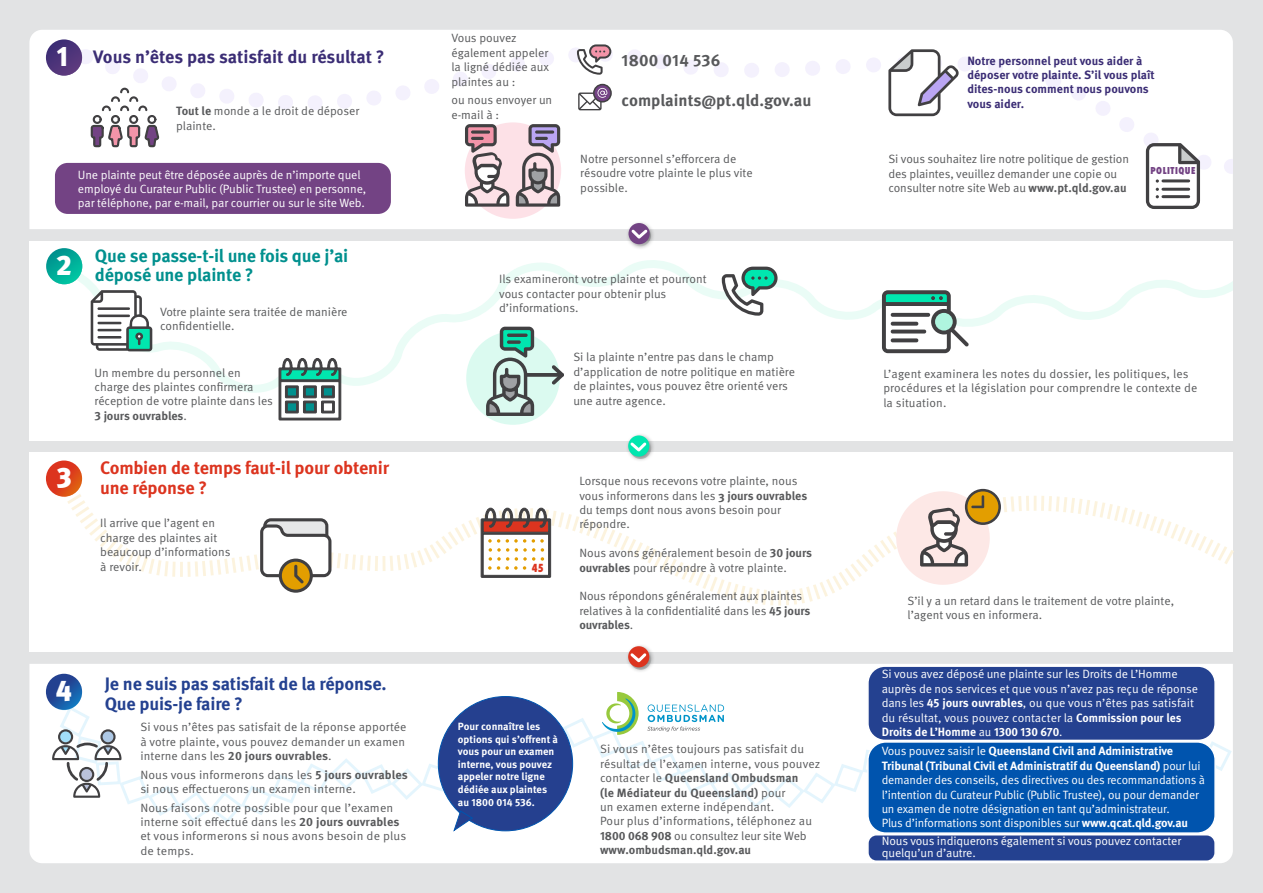
<style>
.page{position:relative;width:1263px;height:893px;background:#e2e3e4}
.page>*{position:absolute;margin:0;border:0;box-sizing:border-box;transform-origin:0 0}
.t1{font:900 28.2px "Meta Pro";color:#fff}
.t2{font:700 18px/19.5px "Meta Pro";letter-spacing:-.01em;color:#244190}
.t3{font:700 18px/19.5px "Meta Pro";letter-spacing:-.01em;color:#00908e}
.t4{font:700 18px/19.5px "Meta Pro";letter-spacing:-.01em;color:#dc341f}
.t5{font:700 18px "Meta Pro";letter-spacing:-.005em;color:#3b2d75}
.t6{font:700 16.5px "Meta Pro";color:#58595b}
.t7{font:800 12.3px "Futura PT Cond";color:#dc341f;scale:.9 1}
.t8{font:12px/14.4px "Meta Pro Norm";color:#58595b}
.t9{font:12px/14.4px "Meta Pro Norm";letter-spacing:-.015em;color:#fff}
.t10{font:700 12px/14.4px "Meta Pro";color:#3b2d75}
.t11{font:700 10.5px/12.6px "Meta Pro";color:#fff}
.t12{font:800 10.5px "Futura PT Cond";letter-spacing:.05em;color:#734384}
.s1{font-family:"Meta Pro";font-weight:700}
</style>
<div class="page">
<div style="left:29px;top:30px;width:1204px;height:199px;background:#fff"></div>
<div style="left:29px;top:241px;width:1204px;height:199px;background:#fff"></div>
<div style="left:29px;top:452px;width:1204px;height:200px;background:#fff"></div>
<div style="left:29px;top:664px;width:1204px;height:199px;background:#fff"></div>
<svg style="left:56px;top:478px;width:1178px;height:128px"></svg>
<svg style="left:52px;top:259px;width:1181px;height:134px"></svg>
<div style="left:93px;top:31px;width:571px;height:134px;background:#fff"></div>
<svg style="left:85px;top:49px;width:1px;height:15px"></svg>
<svg style="left:661px;top:54px;width:1px;height:15px"></svg>
<svg style="left:46px;top:39px;width:36px;height:37px"></svg>
<svg style="left:91px;top:88px;width:68px;height:59px;background:#cfc6cc"></svg>
<div style="left:55px;top:163px;width:336px;height:51px;background:#734384;border-radius:13px"></div>
<svg style="left:594px;top:85px;width:17px;height:17px"></svg>
<div style="left:593px;top:84px;width:19px;height:19px;border:2px solid #414042;border-radius:50%"></div>
<svg style="left:578px;top:88px;width:29px;height:22px"></svg>
<div style="left:465px;top:122px;width:96px;height:97px;background:#fde1e7;border-radius:50%"></div>
<svg style="left:465px;top:124px;width:95px;height:83px"></svg>
<svg style="left:91px;top:290px;width:61px;height:61px"></svg>
<svg style="left:46px;top:248px;width:36px;height:36px"></svg>
<svg style="left:278px;top:358px;width:64px;height:63px"></svg>
<div style="left:466px;top:331px;width:94px;height:94px;background:#dbfaf0;border-radius:50%"></div>
<svg style="left:486px;top:327px;width:48px;height:89px"></svg>
<svg style="left:526px;top:373px;width:22px;height:4px"></svg>
<svg style="left:548px;top:362px;width:20px;height:26px"></svg>
<div style="left:626px;top:220px;width:29px;height:30px;background:#000;opacity:.33"></div>
<div style="left:628px;top:223px;width:22px;height:21px;background:#734384;border-radius:11px"></div>
<svg style="left:629px;top:227px;width:21px;height:14px"></svg>
<div style="left:625px;top:433px;width:30px;height:29px;background:#000;opacity:.33"></div>
<svg style="left:628px;top:435px;width:21px;height:22px"></svg>
<svg style="left:628px;top:440px;width:21px;height:14px"></svg>
<svg style="left:46px;top:460px;width:36px;height:37px"></svg>
<svg style="left:480px;top:507px;width:71px;height:71px"></svg>
<svg style="left:260px;top:518px;width:71px;height:75px"></svg>
<svg style="left:895px;top:489px;width:106px;height:97px"></svg>
<svg style="left:46px;top:674px;width:36px;height:36px"></svg>
<svg style="left:577px;top:44px;width:34px;height:31px"></svg>
<div style="left:625px;top:644px;width:30px;height:29px;background:#000;opacity:.33"></div>
<div style="left:628px;top:646px;width:21px;height:21px;background:#dc341f;border-radius:11px"></div>
<svg style="left:628px;top:651px;width:21px;height:14px"></svg>
<svg style="left:722px;top:267px;width:55px;height:49px"></svg>
<svg style="left:882px;top:290px;width:87px;height:63px"></svg>
<div style="left:674px;top:46px;width:559px;height:163px;background:#fff"></div>
<hr style="left:1163px;top:195px;width:26px;height:3px;background:#414042">
<svg style="left:52px;top:692px;width:1181px;height:140px;background:#dee4ee"></svg>
<div style="left:868px;top:666px;width:347px;height:74px;background:#244190;border-radius:17px"></div>
<div style="left:867px;top:665px;width:349px;height:76px;border:2px solid #fff;border-radius:17px"></div>
<div style="left:868px;top:835px;width:347px;height:26px;background:#244190;border-radius:9px"></div>
<div style="left:867px;top:834px;width:349px;height:28px;border:2px solid #fff;border-radius:9px"></div>
<div style="left:868px;top:742px;width:347px;height:91px;background:#0054ae;border-radius:18px"></div>
<div style="left:867px;top:741px;width:349px;height:93px;border:2px solid #fff;border-radius:18px"></div>
<p class="t1" style="left:57px;top:34px;width:13px">1</p>
<p class="t8" style="left:451px;top:30px;width:99px">Vous pouvez également appeler la ligné dédiée aux plaintes au :</p>
<p class="t8" style="left:451px;top:92px;width:102px">ou nous envoyer un e-mail à :</p>
<p class="t5" style="left:93px;top:42px;width:293px">Vous n’êtes pas satisfait du résultat ?</p>
<p class="t6" style="left:622px;top:47px;width:100px">1800 014 536</p>
<p class="t8" style="left:176px;top:103px;width:185px"><span class="s1">Tout le</span> monde a le droit de déposer plainte.</p>
<p class="t6" style="left:622px;top:88px;width:191px">complaints@pt.qld.gov.au</p>
<p class="t9" style="left:78px;top:166px;width:290px">Une plainte peut être déposée auprès de n’importe quel employé du Curateur Public (Public Trustee) en personne, par téléphone, par e-mail, par courrier ou sur le site Web.</p>
<p class="t3" style="left:95px;top:245px;width:255px">Que se passe-t-il une fois que j’ai déposé une plainte ?</p>
<p class="t1" style="left:56px;top:243px;width:18px">2</p>
<p class="t1" style="left:56px;top:455px;width:17px">3</p>
<p class="t8" style="left:160px;top:303px;width:189px">Votre plainte sera traitée de manière confidentielle.</p>
<p class="t8" style="left:95px;top:364px;width:180px">Un membre du personnel en charge des plaintes confirmera réception de votre plainte dans les<br><span class="s1">3 jours ouvrables</span>.</p>
<p class="t4" style="left:100px;top:457px;width:290px">Combien de temps faut-il pour obtenir une réponse ?</p>
<p class="t8" style="left:100px;top:515px;width:132px">Il arrive que l’agent en charge des plaintes ait beaucoup d’informations à revoir.</p>
<p class="t1" style="left:56px;top:668px;width:18px">4</p>
<p class="t2" style="left:105px;top:673px;width:283px">Je ne suis pas satisfait de la réponse.<br>Que puis-je faire ?</p>
<p class="t8" style="left:140px;top:719px;width:268px;text-align:justify">Si vous n’êtes pas satisfait de la réponse apportée à votre plainte, vous pouvez demander un examen interne dans les <span class="s1">20 jours ouvrables</span>.</p>
<p class="t8" style="left:140px;top:766px;width:269px">Nous vous informerons dans les <span class="s1">5 jours ouvrables </span>si nous effectuerons un examen interne.</p>
<p class="t8" style="left:140px;top:799px;width:267px">Nous faisons notre possible pour que l’examen interne soit effectué dans les <span class="s1">20 jours ouvrables </span>et vous informerons si nous avons besoin de plus de temps.</p>
<p class="t8" style="left:580px;top:151px;width:174px">Notre personnel s’efforcera de résoudre votre plainte le plus vite possible.</p>
<p class="t8" style="left:499px;top:271px;width:209px">Ils examineront votre plainte et pourront vous contacter pour obtenir plus d’informations.</p>
<p class="t7" style="left:532px;top:560px;width:15px">45</p>
<p class="t8" style="left:573px;top:349px;width:223px">Si la plainte n’entre pas dans le champ d’application de notre politique en matière de plaintes, vous pouvez être orienté vers une autre agence.</p>
<p class="t8" style="left:579px;top:473px;width:229px">Lorsque nous recevons votre plainte, nous vous informerons dans les <span class="s1">3 jours ouvrables </span>du temps dont nous avons besoin pour répondre.</p>
<p class="t8" style="left:579px;top:545px;width:234px">Nous avons généralement besoin de <span class="s1">30 jours ouvrables</span> pour répondre à votre plainte.</p>
<p class="t8" style="left:579px;top:588px;width:232px">Nous répondons généralement aux plaintes relatives à la confidentialité dans les <span class="s1">45 jours ouvrables</span>.</p>
<p class="t11" style="left:458px;top:719px;width:102px">Pour connaître les options qui s’offrent à vous pour un examen interne, vous pouvez appeler notre ligne dédiée aux plaintes au 1800 014 536.</p>
<p class="t8" style="left:600px;top:741px;width:222px">Si vous n’êtes toujours pas satisfait du résultat de l’examen interne, vous pouvez contacter le <span class="s1">Queensland Ombudsman<br>(le Médiateur du Queensland)</span> pour<br>un examen externe indépendant.<br>Pour plus d’informations, téléphonez au <span class="s1">1800 068 908</span> ou consultez leur site Web <span class="s1">www.ombudsman.qld.gov.au</span></p>
<p class="t10" style="left:967px;top:52px;width:189px">Notre personnel peut vous aider à déposer votre plainte. S’il vous plaît dites-nous comment nous pouvons vous aider.</p>
<p class="t8" style="left:888px;top:151px;width:242px">Si vous souhaitez lire notre politique de gestion des plaintes, veuillez demander une copie ou consulter notre site Web au <span class="s1">www.pt.qld.gov.au</span></p>
<p class="t12" style="left:1150px;top:165px;width:47px">POLITIQUE</p>
<p class="t8" style="left:883px;top:366px;width:315px">L’agent examinera les notes du dossier, les politiques, les procédures et la législation pour comprendre le contexte de la situation.</p>
<p class="t8" style="left:907px;top:592px;width:268px">S’il y a un retard dans le traitement de votre plainte, l’agent vous en informera.</p>
<p class="t9" style="left:882px;top:666px;width:318px">Si vous avez déposé une plainte sur les Droits de L’Homme auprès de nos services et que vous n’avez pas reçu de réponse dans les <span class="s1">45 jours ouvrables</span>, ou que vous n’êtes pas satisfait du résultat, vous pouvez contacter la <span class="s1">Commission pour les Droits de L’Homme</span> au <span class="s1">1300 130 670</span>.</p>
<p class="t9" style="left:882px;top:743px;width:325px">Vous pouvez saisir le <span class="s1">Queensland Civil and Administrative Tribunal (Tribunal Civil et Administratif du Queensland)</span> pour lui demander des conseils, des directives ou des recommandations à l’intention du Curateur Public (Public Trustee), ou pour demander un examen de notre désignation en tant qu’administrateur.<br>Plus d’informations sont disponibles sur <span class="s1">www.qcat.qld.gov.au</span></p>
<p class="t9" style="left:882px;top:834px;width:301px;line-height:12px">Nous vous indiquerons également si vous pouvez contacter quelqu’un d’autre.</p>
</div>
